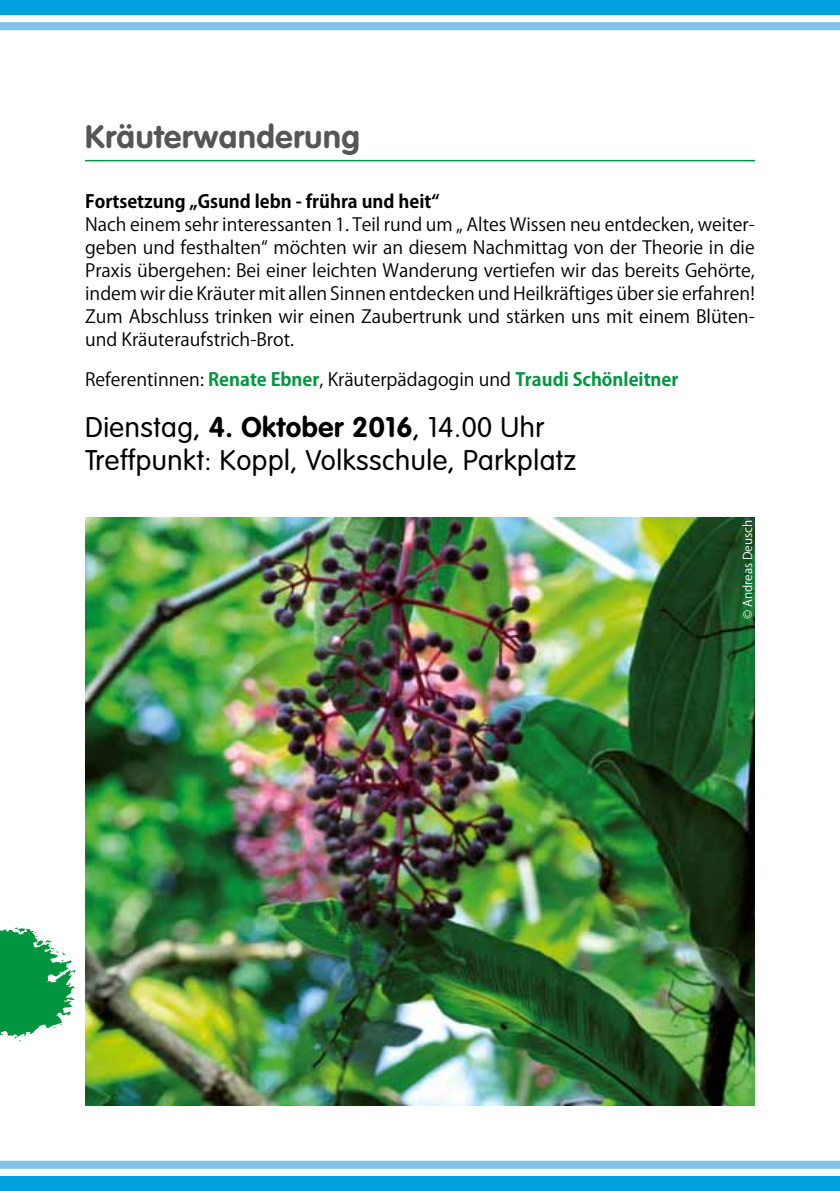
<style>
.page{position:relative;width:840px;height:1191px;background:#fff}
.page>*{position:absolute;margin:0;border:0;box-sizing:border-box;transform-origin:0 0}
.t1{font:700 32px "VAG Rounded Std";letter-spacing:.02em;color:#565656}
.t2{font:300 28px/33.6px "VAG Rounded Std";letter-spacing:.02em;color:#000}
.t3{font:18px/23px "Koz Go Pro";color:#000;text-align:justify}
.t4{font:700 18px "Koz Go Pro";color:#000}
.t5{font:12px "Koz Go Pro";color:#fff}
.s1{font-weight:700;color:#00963f}
.s2{font-weight:700}
</style>
<div class="page">
<div style="left:0;top:1175px;width:839px;height:16px;background:#009fdd"></div>
<svg style="left:0;top:1160px;width:839px;height:8px;background:#90c7ec"></svg>
<div style="left:0;top:0;width:839px;height:15px;background:#009fdd"></div>
<svg style="left:0;top:22px;width:839px;height:8px;background:#87c3eb"></svg>
<svg style="left:0;top:927px;width:76px;height:114px"></svg>
<img style="left:85px;top:517px;width:669px;height:589px">
<hr style="left:85px;top:160px;width:669px;height:1px;background:#00963f">
<h1 class="t1" style="left:85px;top:118px;width:276px">Kräuterwanderung</h1>
<p class="t4" style="left:85px;top:190px;width:356px">Fortsetzung „Gsund lebn - frühra und heit“</p>
<p class="t3" style="left:85px;top:213px;width:671px">Nach einem sehr interessanten 1. Teil rund um „ Altes Wissen neu entdecken, weiter&shy;geben und festhalten“ möchten wir an diesem Nachmittag von der Theorie in die Praxis übergehen: Bei einer leichten Wanderung vertiefen wir das bereits Gehörte, indem wir die Kräuter mit allen Sinnen entdecken und Heilkräftiges über sie erfahren!<br>Zum Abschluss trinken wir einen Zaubertrunk und stärken uns mit einem Blüten&shy;und Kräuteraufstrich-Brot.</p>
<p class="t3" style="left:85px;top:368px;width:594px">Referentinnen: <span class="s1">Renate Ebner</span>, Kräuterpädagogin und <span class="s1">Traudi Schönleitner</span></p>
<h2 class="t2" style="left:85px;top:411px;width:492px">Dienstag, <span class="s2">4. Oktober 2016</span>, 14.00 Uhr<br>Treffpunkt: Koppl, Volksschule, Parkplatz</h2>
<p class="t5" style="left:739px;top:619px;width:101px;rotate:-90deg">© Andreas Deusch</p>
</div>
